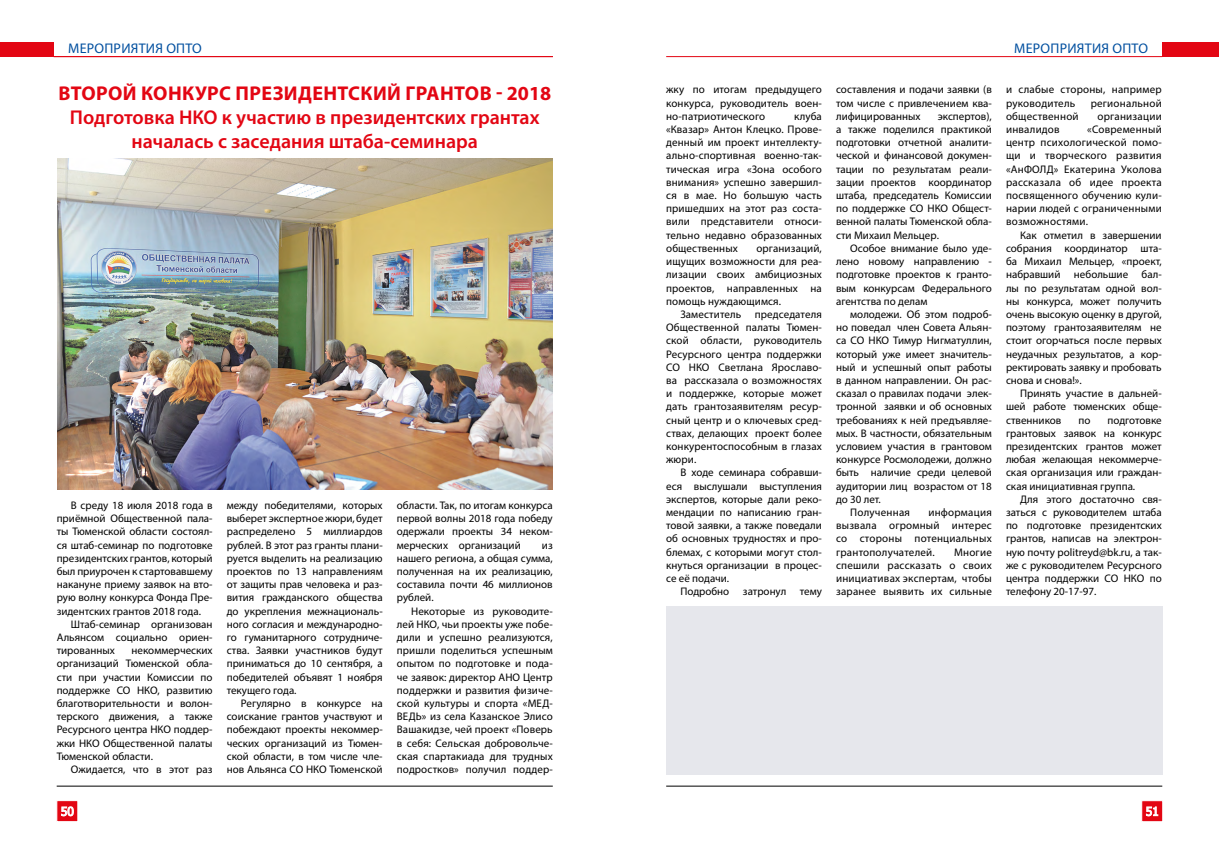
<style>
.page{position:relative;width:1219px;height:851px;background:#fff}
.page>*{position:absolute;margin:0;border:0;box-sizing:border-box;transform-origin:0 0}
.t1{font:600 20px/24px "Myriad Pro";color:#e30613}
.t2{font:700 20px "Myriad Pro";letter-spacing:.02em;color:#e30613}
.t3{font:14px "Myriad Pro";letter-spacing:.02em;color:#004f9f}
.t4{font:12px "Tahoma";color:#fff}
.t5{font:11px/13.2px "Myriad Pro";color:#000;text-align:justify}
.t6{font:11px/13.2px "Myriad Pro";letter-spacing:.02em;color:#000}
</style>
<div class="page">
<hr style="left:57px;top:785px;width:496px;height:1px;background:#000">
<hr style="left:666px;top:785px;width:496px;height:1px;background:#000">
<div style="left:57px;top:800px;width:21px;height:21px;background:#e30613"></div>
<svg style="left:61px;top:806px;width:13px;height:10px"></svg>
<div style="left:1142px;top:800px;width:21px;height:21px;background:#e30613;border:1px solid #fff"></div>
<svg style="left:1146px;top:806px;width:12px;height:10px"></svg>
<div style="left:0;top:43px;width:54px;height:14px;background:#e30613"></div>
<div style="left:1162px;top:42px;width:57px;height:15px;background:#e30613"></div>
<hr style="left:54px;top:56px;width:499px;height:1px;background:#e30613">
<hr style="left:666px;top:56px;width:496px;height:1px;background:#e30613">
<img style="left:58px;top:159px;width:495px;height:330px">
<div style="left:666px;top:606px;width:496px;height:168px;background:#e6e7ec"></div>
<p class="t3" style="left:68px;top:40px;width:28px">Мероприятия</p>
<p class="t3" style="left:166px;top:40px;width:10px">опто</p>
<p class="t3" style="left:1014px;top:40px;width:28px">мероприятия</p>
<p class="t3" style="left:1112px;top:40px;width:10px">опто</p>
<h1 class="t2" style="left:58px;top:80px;width:494px">Второй конкурс президентский грантов - 2018</h1>
<h1 class="t1" style="left:70px;top:105px;width:123px">Подготовка НКО</h1>
<h1 class="t1" style="left:131px;top:105px;width:410px;text-indent:90px">к участию в президентских грантах началась с заседания штаба-семинара</h1>
<p class="t5" style="left:57px;top:498px;width:157px;text-indent:14px">В среду 18 июля 2018 года в приёмной Общественной пала&shy;ты Тюменской области состоял&shy;ся штаб-семинар по подготовке президентских грантов, который был приурочен к стартовавшему накануне приему заявок на вто&shy;рую волну конкурса Фонда Пре&shy;зидентских грантов 2018 года.</p>
<p class="t5" style="left:57px;top:617px;width:157px;text-indent:14px">Штаб-семинар организован Альянсом социально ориен&shy;тированных</p>
<p class="t5" style="left:57px;top:643px;width:157px;text-indent:75px">некоммерческих организаций Тюменской обла&shy;сти при участии Комиссии по поддержке СО НКО, развитию благотворительности и волон&shy;терского движения, а также Ресурсного центра НКО поддер&shy;жки НКО Общественной палаты Тюменской области.</p>
<p class="t5" style="left:71px;top:762px;width:143px">Ожидается, что в этот раз</p>
<p class="t5" style="left:227px;top:498px;width:157px">между победителями, которых выберет экспертное жюри, будет распределено 5 миллиардов рублей. В этот раз гранты плани&shy;руется выделить на реализацию проектов по 13 направлениям от защиты прав человека и раз&shy;вития гражданского общества до укрепления межнациональ&shy;ного согласия и международно&shy;го гуманитарного сотрудниче&shy;ства. Заявки участников будут приниматься до 10 сентября, а победителей объявят 1 ноября текущего года.</p>
<p class="t5" style="left:227px;top:696px;width:157px;text-indent:14px">Регулярно в конкурсе на соискание грантов участвуют и побеждают проекты некоммер&shy;ческих организаций из Тюмен&shy;ской области, в том числе чле&shy;нов Альянса СО НКО Тюменской</p>
<p class="t5" style="left:397px;top:498px;width:157px">области. Так, по итогам конкурса первой волны 2018 года победу одержали проекты 34 неком&shy;мерческих организаций</p>
<p class="t5" style="left:397px;top:538px;width:157px;text-indent:145px">из нашего региона, а общая сумма, полученная на их реализацию, составила почти 46 миллионов рублей.</p>
<p class="t5" style="left:397px;top:604px;width:157px;text-indent:14px">Некоторые из руководите&shy;лей НКО, чьи проекты уже побе&shy;дили и успешно реализуются, пришли поделиться успешным опытом по подготовке и пода&shy;че заявок: директор АНО Центр поддержки и развития физиче&shy;ской культуры и спорта «МЕД-ВЕДЬ» из села Казанское Элисо Вашакидзе, чей проект «Поверь в себя: Сельская добровольче&shy;ская спартакиада для трудных подростков» получил поддер-</p>
<p class="t5" style="left:666px;top:83px;width:157px">жку по итогам предыдущего конкурса, руководитель воен&shy;но-патриотического</p>
<p class="t5" style="left:666px;top:109px;width:157px;text-indent:128px">клуба «Квазар» Антон Клецко. Прове&shy;денный им проект интеллекту&shy;ально-спортивная военно-так&shy;тическая игра «Зона особого внимания» успешно завершил&shy;ся в мае. Но большую часть пришедших на этот раз соста&shy;вили представители относи&shy;тельно недавно образованных общественных</p>
<p class="t5" style="left:666px;top:241px;width:157px;text-indent:90px">организаций, ищущих возможности для реа&shy;лизации своих амбициозных проектов, направленных на помощь нуждающимся.</p>
<p class="t5" style="left:666px;top:307px;width:157px;text-indent:14px">Заместитель председателя Общественной палаты Тюмен&shy;ской области, руководитель Ресурсного центра поддержки СО НКО Светлана Ярославо&shy;ва рассказала о возможностях и поддержке, которые может дать грантозаявителям ресур&shy;сный центр и о ключевых сред&shy;ствах, делающих проект более конкурентоспособным в глазах жюри.</p>
<p class="t5" style="left:666px;top:466px;width:157px;text-indent:14px">В ходе семинара собравши&shy;еся выслушали выступления экспертов, которые дали реко&shy;мендации по написанию гран&shy;товой заявки, а также поведали об основных трудностях и про&shy;блемах, с которыми могут стол&shy;кнуться организации в процес&shy;се её подачи.</p>
<p class="t5" style="left:680px;top:584px;width:143px">Подробно затронул тему</p>
<p class="t5" style="left:836px;top:83px;width:157px">составления и подачи заявки (в том числе с привлечением ква&shy;лифицированных</p>
<p class="t5" style="left:836px;top:109px;width:157px;text-indent:102px">экспертов), а также поделился практикой подготовки отчетной аналити&shy;ческой и финансовой докумен&shy;тации по результатам реали&shy;зации проектов координатор штаба, председатель Комиссии по поддержке СО НКО Общест&shy;венной палаты Тюменской обла&shy;сти Михаил Мельцер.</p>
<p class="t5" style="left:836px;top:241px;width:157px;text-indent:14px">Особое внимание было уде&shy;лено новому направлению - подготовке проектов к гранто&shy;вым конкурсам Федерального агентства по делам</p>
<p class="t5" style="left:850px;top:307px;width:143px">молодежи. Об этом подроб-</p>
<p class="t5" style="left:836px;top:320px;width:157px">но поведал член Совета Альян-</p>
<p class="t5" style="left:836px;top:334px;width:157px">са СО НКО Тимур Нигматуллин,</p>
<p class="t5" style="left:836px;top:347px;width:157px">который уже имеет значитель-</p>
<p class="t5" style="left:836px;top:360px;width:157px">ный и успешный опыт работы</p>
<p class="t5" style="left:836px;top:373px;width:157px">в данном направлении. Он рас-</p>
<p class="t5" style="left:836px;top:386px;width:157px">сказал о правилах подачи элек-</p>
<p class="t5" style="left:836px;top:400px;width:157px">тронной заявки и об основных</p>
<p class="t5" style="left:836px;top:413px;width:157px">требованиях к ней предъявляе-</p>
<p class="t5" style="left:836px;top:426px;width:157px">мых. В частности, обязательным</p>
<p class="t5" style="left:836px;top:439px;width:157px">условием участия в грантовом</p>
<p class="t5" style="left:836px;top:452px;width:157px">конкурсе Росмолодежи, должно</p>
<p class="t5" style="left:836px;top:466px;width:157px">быть наличие среди целевой</p>
<p class="t5" style="left:836px;top:479px;width:157px">аудитории лиц возрастом от 18</p>
<p class="t5" style="left:836px;top:492px;width:46px">до 30 лет.</p>
<p class="t6" style="left:850px;top:505px;width:61px">Полученная</p>
<p class="t5" style="left:836px;top:505px;width:157px;text-indent:92px">информация вызвала огромный интерес со стороны потенциальных грантополучателей.</p>
<p class="t5" style="left:836px;top:545px;width:157px;text-indent:118px">Многие спешили рассказать о своих инициативах экспертам, чтобы заранее выявить их сильные</p>
<p class="t6" style="left:1006px;top:83px;width:157px">и слабые стороны, например руководитель</p>
<p class="t6" style="left:1091px;top:96px;width:73px">региональной</p>
<p class="t6" style="left:1006px;top:109px;width:74px">общественной</p>
<p class="t6" style="left:1097px;top:109px;width:66px">организации</p>
<p class="t6" style="left:1006px;top:122px;width:55px">инвалидов</p>
<p class="t5" style="left:1006px;top:122px;width:157px;text-indent:81px">«Современный центр психологической помо&shy;щи и творческого развития «АнФОЛД» Екатерина Уколова рассказала об идее проекта посвященного обучению кули&shy;нарии людей с ограниченными возможностями.</p>
<p class="t5" style="left:1006px;top:228px;width:157px;text-indent:14px">Как отметил в завершении собрания координатор шта&shy;ба Михаил Мельцер, «проект, набравший небольшие бал&shy;лы по результатам одной вол&shy;ны конкурса, может получить очень высокую оценку в другой, поэтому грантозаявителям не стоит огорчаться после первых неудачных результатов, а кор&shy;ректировать заявку и пробовать снова и снова!».</p>
<p class="t5" style="left:1006px;top:386px;width:157px;text-indent:14px">Принять участие в дальней&shy;шей работе тюменских обще&shy;ственников</p>
<p class="t5" style="left:1006px;top:413px;width:157px;text-indent:101px">подготовке грантовых заявок на конкурс президентских грантов может любая желающая некоммерче&shy;ская организация или граждан&shy;ская инициативная группа.</p>
<p class="t5" style="left:1006px;top:492px;width:157px;text-indent:14px">Для этого достаточно свя&shy;заться с руководителем штаба по подготовке президентских грантов, написав на электрон&shy;ную почту politreyd@bk.ru, а так&shy;же с руководителем Ресурсного центра поддержки СО НКО по телефону 20-17-97.</p>
<p class="t5" style="left:1078px;top:413px;width:13px">по</p>
<p class="t4" style="left:61px;top:803px;width:15px">50</p>
<p class="t4" style="left:1146px;top:803px;width:15px">51</p>
</div>
